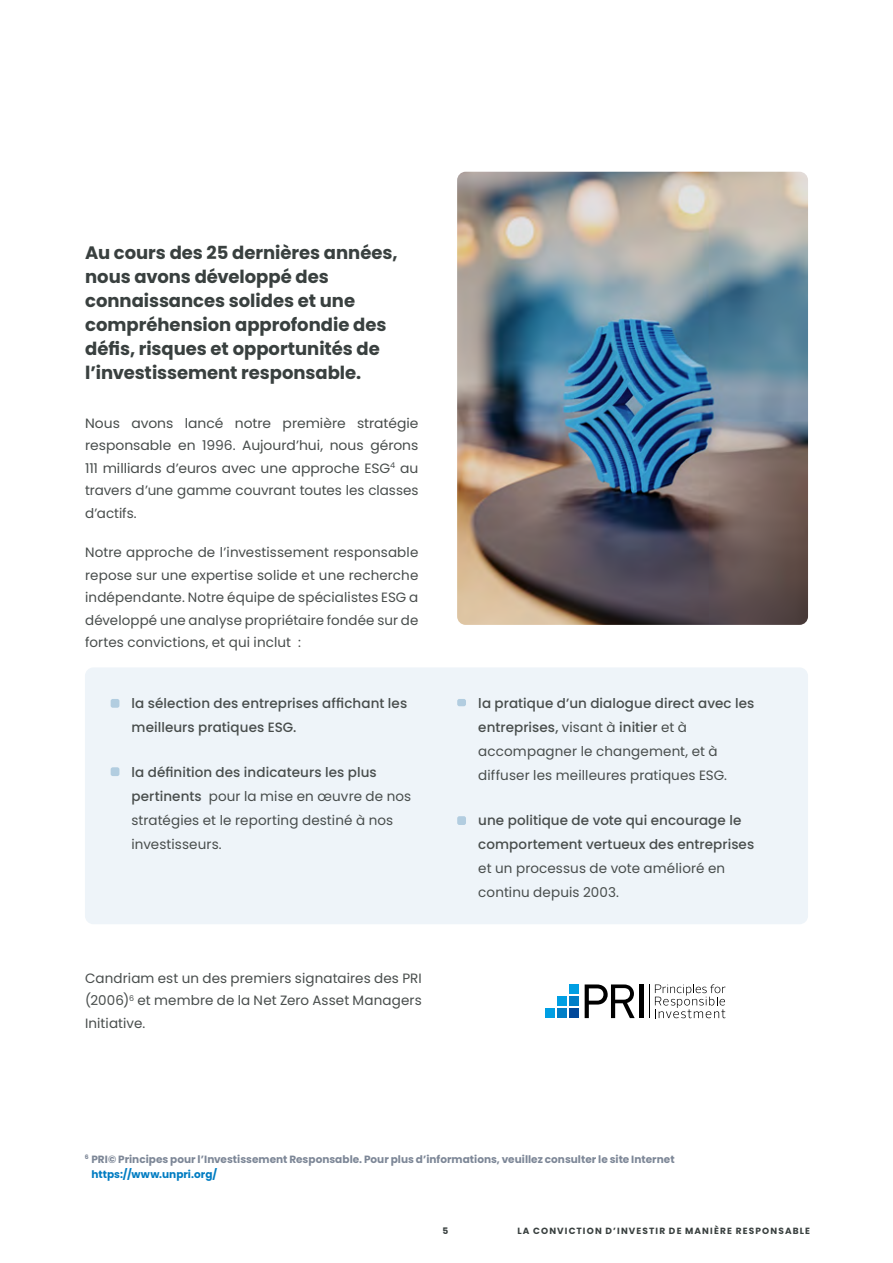
<style>
.page{position:relative;width:893px;height:1263px;background:#fff}
.page>*{position:absolute;margin:0;border:0;box-sizing:border-box;transform-origin:0 0}
.t1{font:700 18px/24px "Poppins";color:#39403f}
.t2{font:13.5px/22.5px "Poppins";letter-spacing:.01em;color:#484d4c;text-align:justify}
.t3{font:500 13.5px/24px "Poppins";letter-spacing:.005em;color:#484d4c}
.t4{font:700 10.5px/15px "Poppins";letter-spacing:.005em;color:#7d8797}
.t5{font:700 9px "Poppins";letter-spacing:.125em;color:#39403f}
.s1{font-weight:500}
.s2{color:#007cc2}
</style>
<div class="page">
<img style="left:457px;top:172px;width:351px;height:453px">
<div style="left:85px;top:667px;width:723px;height:257px;background:#eef4f9;border-radius:9px"></div>
<div style="left:457px;top:699px;width:9px;height:7px;background:#b2cde0;border-radius:2px"></div>
<div style="left:457px;top:816px;width:9px;height:9px;background:#b2cde0;border-radius:2px"></div>
<div style="left:111px;top:767px;width:8px;height:9px;background:#b2cde0;border-radius:2px"></div>
<div style="left:111px;top:699px;width:8px;height:9px;background:#b2cde0;border-radius:2px"></div>
<div style="left:569px;top:984px;width:10px;height:10px;background:#009fe3"></div>
<div style="left:569px;top:996px;width:10px;height:10px;background:#007ec7"></div>
<div style="left:569px;top:1008px;width:10px;height:10px;background:#00489a"></div>
<div style="left:557px;top:996px;width:10px;height:10px;background:#009fe3"></div>
<div style="left:557px;top:1008px;width:10px;height:10px;background:#007ec7"></div>
<div style="left:545px;top:1008px;width:10px;height:10px;background:#009fe3"></div>
<svg style="left:585px;top:984px;width:50px;height:34px"></svg>
<hr style="left:639px;top:984px;width:4px;height:34px;background:#000">
<hr style="left:649px;top:984px;width:1px;height:34px;background:#000">
<svg style="left:655px;top:984px;width:70px;height:34px"></svg>
<h1 class="t1" style="left:85px;top:241px;width:314px">Au cours des 25 dernières années, nous avons développé des connaissances solides et une compréhension approfondie des défis, risques et opportunités de l’investissement responsable.</h1>
<p class="t2" style="left:85px;top:412px;width:335px">Nous avons lancé notre première stratégie responsable en 1996. Aujourd’hui, nous gérons 111 milliards d’euros avec une approche ESG<sup>4</sup> au travers d’une gamme couvrant toutes les classes d’actifs.</p>
<p class="t2" style="left:85px;top:541px;width:335px">Notre approche de l’investissement responsable repose sur une expertise solide et une recherche indépendante. Notre équipe de spécialistes ESG a développé une analyse propriétaire fondée sur de fortes convictions, et qui inclut :</p>
<p class="t3" style="left:132px;top:691px;width:277px">la sélection des entreprises affichant les meilleurs pratiques ESG.</p>
<p class="t2" style="left:132px;top:760px;width:281px;line-height:24px;text-align:left"><span class="s1">la définition des indicateurs les plus pertinents</span> pour la mise en œuvre de nos stratégies et le reporting destiné à nos investisseurs.</p>
<p class="t2" style="left:85px;top:967px;width:338px">Candriam est un des premiers signataires des PRI (2006)<sup>6</sup> et membre de la Net Zero Asset Managers Initiative.</p>
<p class="t2" style="left:478px;top:691px;width:278px;line-height:24px;text-align:left"><span class="s1">la pratique d’un dialogue direct avec les entreprises,</span> visant à <span class="s1">initier</span> et à accompagner le changement, et à diffuser les meilleures pratiques ESG.</p>
<p class="t3" style="left:478px;top:808px;width:277px">une politique de vote qui encourage le comportement vertueux des entreprises</p>
<p class="t2" style="left:478px;top:856px;width:248px;line-height:24px">et un processus de vote amélioré en continu depuis 2003.</p>
<p class="t4" style="left:91px;top:1152px;width:585px;text-indent:-6px"><sup>6</sup> PRI© Principes pour l’Investissement Responsable. Pour plus d’informations, veuillez consulter le site Internet <span class="s2">https://www.unpri.org/</span></p>
<p class="t5" style="left:442px;top:1225px;width:7px">5</p>
<p class="t5" style="left:517px;top:1225px;width:294px">LA CONVICTION D’INVESTIR DE MANIÈRE RESPONSABLE</p>
</div>
